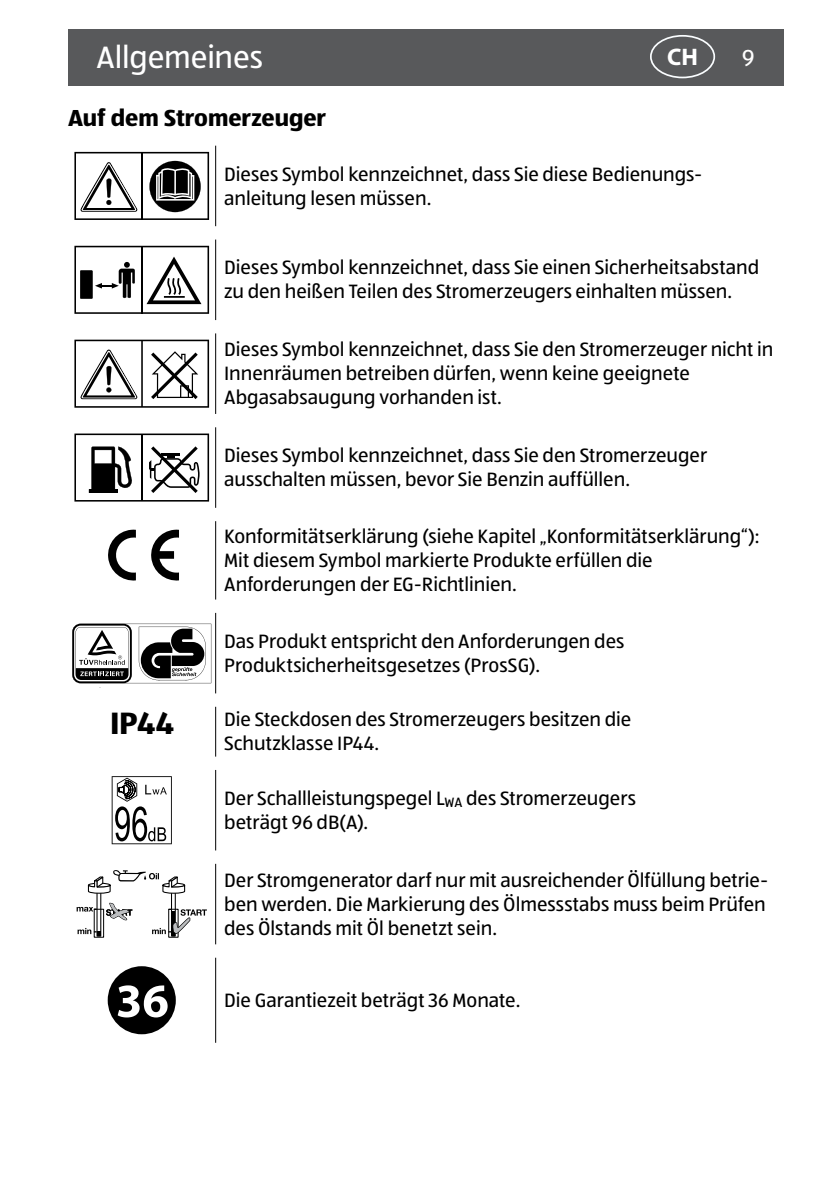
<style>
.page{position:relative;width:840px;height:1191px;background:#fff}
.page>*{position:absolute;margin:0;border:0;box-sizing:border-box;transform-origin:0 0}
.t1{font:32px "ALDISUEDOT";letter-spacing:-.005em;color:#fff}
.t2{font:700 32px "ALDISUEDOT";color:#000}
.t3{font:700 24px "ALDISUEDOT";color:#000}
.t4{font:700 24px "Myriad Pro";color:#fff}
.t5{font:24px "ALDISUEDOT";color:#fff}
.t6{font:20px/24px "ALDISUEDOT";color:#000}
</style>
<div class="page">
<div style="left:68px;top:29px;width:714px;height:56px;background:#58595b"></div>
<div style="left:649px;top:35px;width:65px;height:43px;border:2px solid #fafdff;border-radius:50%"></div>
<hr style="left:215px;top:146px;width:1px;height:80px;background:#000">
<hr style="left:215px;top:239px;width:1px;height:81px;background:#000">
<hr style="left:215px;top:333px;width:1px;height:81px;background:#000">
<hr style="left:215px;top:427px;width:1px;height:81px;background:#000">
<hr style="left:215px;top:521px;width:1px;height:78px;background:#000">
<hr style="left:215px;top:613px;width:1px;height:80px;background:#000">
<hr style="left:215px;top:707px;width:1px;height:49px;background:#000">
<hr style="left:215px;top:770px;width:1px;height:80px;background:#000">
<hr style="left:215px;top:864px;width:1px;height:80px;background:#000">
<hr style="left:215px;top:957px;width:1px;height:85px;background:#000">
<svg style="left:74px;top:152px;width:135px;height:68px"></svg>
<svg style="left:74px;top:246px;width:135px;height:68px"></svg>
<svg style="left:74px;top:340px;width:135px;height:68px"></svg>
<svg style="left:74px;top:433px;width:135px;height:68px"></svg>
<svg style="left:108px;top:529px;width:28px;height:51px"></svg>
<svg style="left:151px;top:529px;width:28px;height:51px"></svg>
<svg style="left:72px;top:623px;width:139px;height:60px"></svg>
<svg style="left:112px;top:776px;width:60px;height:68px"></svg>
<svg style="left:77px;top:870px;width:130px;height:67px"></svg>
<div style="left:108px;top:966px;width:68px;height:68px;background:#000;border-radius:50%"></div>
<svg style="left:118px;top:985px;width:49px;height:32px"></svg>
<h1 class="t1" style="left:96px;top:36px;width:168px">Allgemeines</h1>
<p class="t4" style="left:666px;top:41px;width:32px">CH</p>
<p class="t5" style="left:741px;top:43px;width:14px">9</p>
<p class="t3" style="left:68px;top:102px;width:259px">Auf dem Stromerzeuger</p>
<p class="t6" style="left:224px;top:161px;width:479px">Dieses Symbol kennzeichnet, dass Sie diese Bedienungs&shy;anleitung lesen müssen.</p>
<p class="t6" style="left:224px;top:255px;width:536px">Dieses Symbol kennzeichnet, dass Sie einen Sicherheitsabstand zu den heißen Teilen des Stromerzeugers einhalten müssen.</p>
<p class="t6" style="left:224px;top:337px;width:550px">Dieses Symbol kennzeichnet, dass Sie den Stromerzeuger nicht in<br>Innenräumen betreiben dürfen, wenn keine geeignete<br>Abgasabsaugung vorhanden ist.</p>
<p class="t6" style="left:224px;top:443px;width:484px">Dieses Symbol kennzeichnet, dass Sie den Stromerzeuger ausschalten müssen, bevor Sie Benzin auffüllen.</p>
<p class="t6" style="left:224px;top:523px;width:536px">Konformitätserklärung (siehe Kapitel „Konformitätserklärung“):<br>Mit diesem Symbol markierte Produkte erfüllen die<br>Anforderungen der EG-Richtlinien.</p>
<p class="t6" style="left:224px;top:628px;width:401px">Das Produkt entspricht den Anforderungen des<br>Produktsicherheitsgesetzes (ProsSG).</p>
<h1 class="t2" style="left:110px;top:702px;width:65px">IP44</h1>
<p class="t6" style="left:224px;top:707px;width:408px">Die Steckdosen des Stromerzeugers besitzen die<br>Schutzklasse IP44.</p>
<p class="t6" style="left:224px;top:785px;width:413px">Der Schallleistungspegel L<sub>WA</sub> des Stromerzeugers beträgt 96 dB(A).</p>
<p class="t6" style="left:224px;top:867px;width:545px;text-align:justify">Der Stromgenerator darf nur mit ausreichender Ölfüllung betrie&shy;ben werden. Die Markierung des Ölmessstabs muss beim Prüfen des Ölstands mit Öl benetzt sein.</p>
<p class="t6" style="left:224px;top:987px;width:297px">Die Garantiezeit beträgt 36 Monate.</p>
</div>
